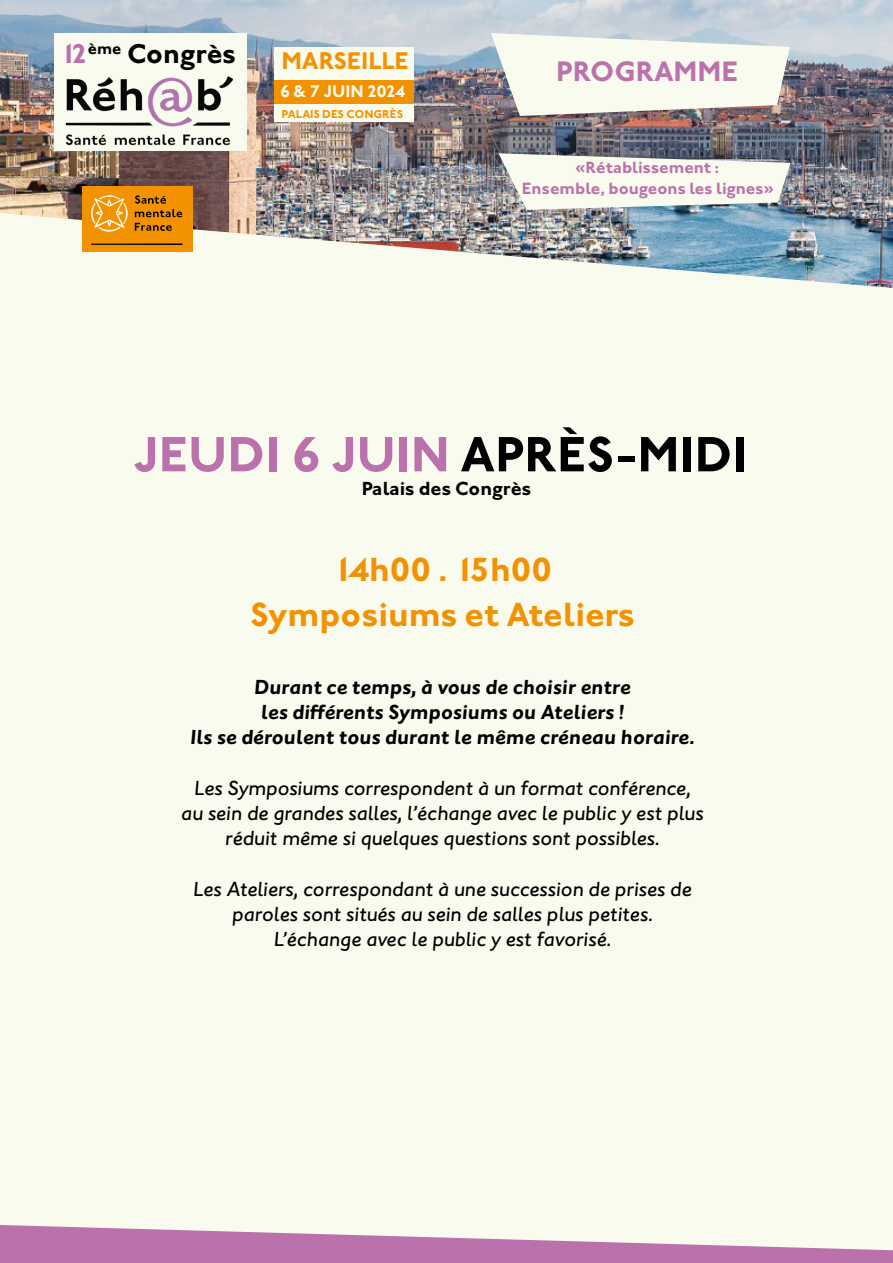
<style>
.page{position:relative;width:893px;height:1263px;background:#fff}
.page>*{position:absolute;margin:0;border:0;box-sizing:border-box;transform-origin:0 0}
.t1{font:700 51px "Johnston ITC Std";color:#bb71ac}
.t2{font:700 34.5px/45px "Johnston ITC Std";color:#f39200;text-align:center}
.t3{font:700 28.95px "Johnston ITC Std";color:#bb71ac}
.t4{font:700 27.9px "Johnston ITC Std";color:#000}
.t5{font:700 24.9px "Johnston ITC Std";letter-spacing:-.005em;color:#f39200}
.t6{font:italic 500 21px/25.2px "Johnston ITC Std";color:#000;text-align:center}
.t7{font:italic 700 21px/25.2px "Johnston ITC Pro";color:#000;text-align:center}
.t8{font:700 19.5px "Johnston ITC Std";color:#000}
.t9{font:700 17.25px "Johnston ITC Std";letter-spacing:-.03em;color:#fafbef}
.t10{font:700 16.8px/20.1px "Johnston ITC Std";color:#bb71ac;text-align:center}
.t11{font:700 11.85px "Johnston ITC Std";color:#f39200}
.s1{color:#bb71ac}
.s2{color:#000}
</style>
<div class="page">
<img style="left:0;top:0;width:893px;height:213px">
<div style="left:0;top:213px;width:893px;height:1012px;background:#fafbef"></div>
<div style="left:55px;top:33px;width:192px;height:117px;background:#fafbef"></div>
<img style="left:57px;top:76px;width:183px;height:83px">
<svg style="left:0;top:1225px;width:893px;height:38px"></svg>
<div style="left:82px;top:186px;width:111px;height:66px;background:#f39200"></div>
<svg style="left:135px;top:223px;width:37px;height:8px"></svg>
<svg style="left:135px;top:195px;width:47px;height:22px"></svg>
<svg style="left:91px;top:195px;width:37px;height:37px"></svg>
<hr style="left:91px;top:243px;width:91px;height:2px;background:#000">
<svg style="left:491px;top:33px;width:299px;height:83px"></svg>
<svg style="left:498px;top:153px;width:292px;height:57px"></svg>
<div style="left:274px;top:79px;width:140px;height:26px;background:#f39200"></div>
<div style="left:274px;top:47px;width:140px;height:32px;background:#fafbef"></div>
<div style="left:274px;top:105px;width:140px;height:17px;background:#fafbef"></div>
<h3 class="t4" style="left:60px;top:37px;width:177px"><span class="s1">12</span><sup>ème</sup> Congrès</h3>
<p class="t5" style="left:282px;top:45px;width:129px">MARSEILLE</p>
<p class="t11" style="left:282px;top:107px;width:123px">PALAIS DES CONGRÈS</p>
<p class="t9" style="left:280px;top:81px;width:127px">6 &amp; 7 JUIN 2024</p>
<h3 class="t3" style="left:556px;top:54px;width:184px">PROGRAMME</h3>
<p class="t10" style="left:522px;top:158px;width:253px">«Rétablissement :<br>Ensemble, bougeons les lignes»</p>
<h1 class="t1" style="left:133px;top:423px;width:615px">JEUDI 6 JUIN <span class="s2">APRÈS-MIDI</span></h1>
<p class="t8" style="left:362px;top:476px;width:171px">Palais des Congrès</p>
<h2 class="t2" style="left:250px;top:546px;width:386px">14h00 . 15h00<br>Symposiums et Ateliers</h2>
<p class="t7" style="left:190px;top:674px;width:506px">Durant ce temps, à vous de choisir entre<br>les différents Symposiums ou Ateliers !<br>Ils se déroulent tous durant le même créneau horaire.</p>
<p class="t6" style="left:181px;top:775px;width:524px">Les Symposiums correspondent à un format conférence, au sein de grandes salles, l’échange avec le public y est plus réduit même si quelques questions sont possibles.</p>
<p class="t6" style="left:193px;top:876px;width:500px">Les Ateliers, correspondant à une succession de prises de paroles sont situés au sein de salles plus petites.<br>L’échange avec le public y est favorisé.</p>
</div>
